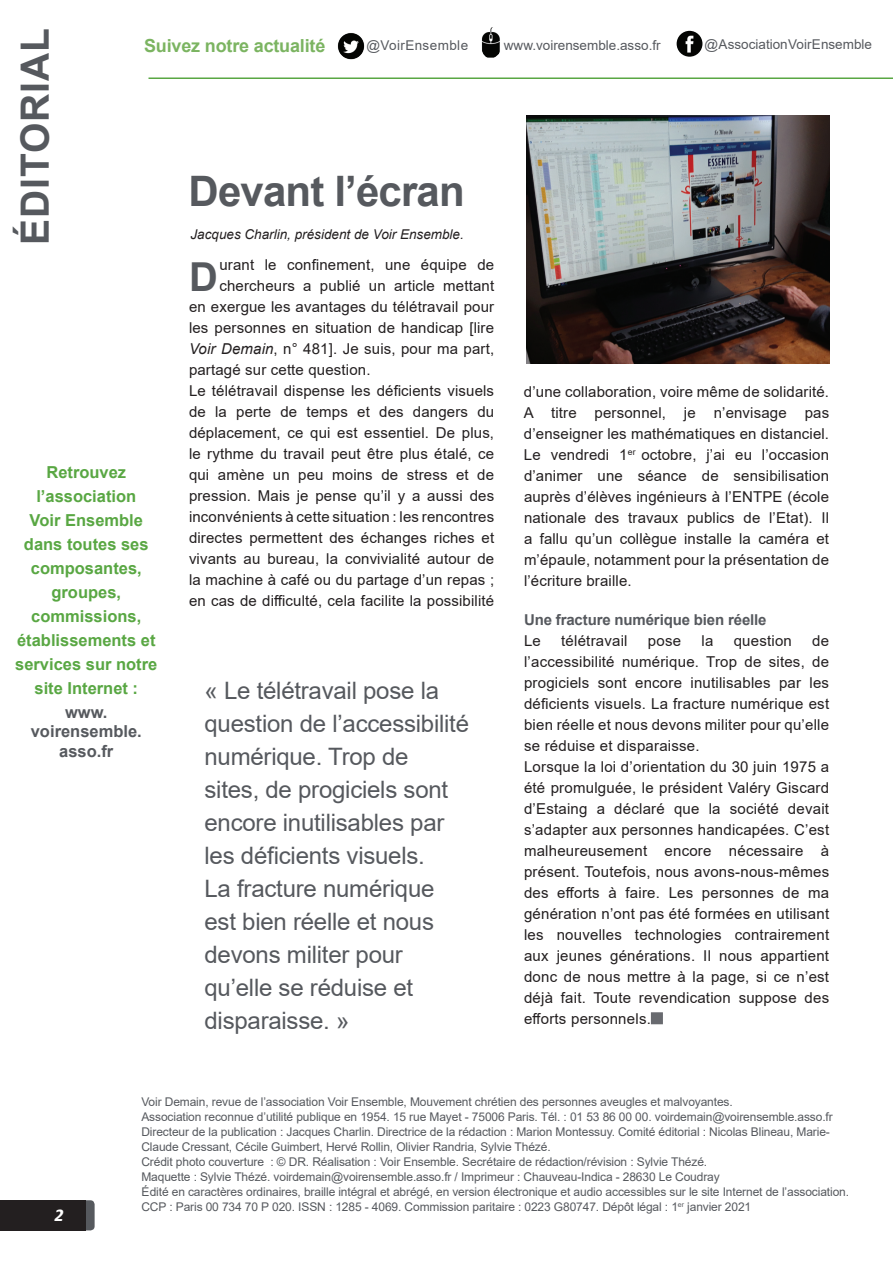
<style>
.page{position:relative;width:893px;height:1263px;background:#fff}
.page>*{position:absolute;margin:0;border:0;box-sizing:border-box;transform-origin:0 0}
.t1{font:700 42px "Arial";letter-spacing:-.02em;color:#56595e}
.t2{font:700 39.9px "Arial";color:#56595e}
.t3{font:700 39px "Arial";letter-spacing:.025em;color:#56595e}
.t4{font:24px/33px "Arial";letter-spacing:-.01em;color:#56595e}
.t5{font:700 18px "Arial";letter-spacing:-.01em;color:#7bb461}
.t6{font:italic 700 18px "Calibri";color:#fff}
.t7{font:700 16.5px/24px "Arial";color:#59a743;text-align:center}
.t8{font:700 16.5px/19.5px "Arial";color:#56595e;text-align:center}
.t9{font:15px/21px "Arial";letter-spacing:.015em;color:#231f20;text-align:justify}
.t10{font:700 15px "Arial";letter-spacing:-.01em;color:#56595e}
.t11{font:13.5px "Arial";color:#56595e}
.t12{font:italic 13.5px "Arial";color:#231f20}
.t13{font:13.5px "Arial";letter-spacing:.03em;color:#56595e}
.t14{font:12px/15px "Arial";letter-spacing:-.01em;color:#56595e}
.s1{font-style:italic}
</style>
<div class="page">
<div style="left:73px;top:1200px;width:22px;height:30px;background:#56595e;border-radius:4px"></div>
<div style="left:1px;top:1201px;width:85px;height:30px;background:#231f20"></div>
<img style="left:337px;top:33px;width:28px;height:27px">
<img style="left:677px;top:31px;width:25px;height:26px;border-radius:13px">
<img style="left:481px;top:27px;width:19px;height:31px">
<hr style="left:148px;top:77px;width:745px;height:2px;background:#59a743">
<div style="left:651px;top:1012px;width:12px;height:12px;background:#686a6f;border:1px solid #686a6f"></div>
<img style="left:526px;top:116px;width:304px;height:247px">
<h3 class="t3" style="left:8px;top:245px;width:219px;rotate:-90deg">éditorial</h3>
<p class="t13" style="left:366px;top:36px;width:103px">@VoirEnsemble</p>
<p class="t11" style="left:504px;top:36px;width:158px">www.voirensemble.asso.fr</p>
<p class="t11" style="left:705px;top:35px;width:169px">@associationvoirEnsemble</p>
<p class="t5" style="left:144px;top:33px;width:183px">Suivez notre actualité</p>
<h1 class="t1" style="left:189px;top:162px;width:278px">Devant l’écran</h1>
<p class="t12" style="left:190px;top:225px;width:275px">Jacques Charlin, président de Voir Ensemble.</p>
<p class="t7" style="left:15px;top:460px;width:144px">Retrouvez l’association<br>Voir Ensemble dans toutes ses composantes, groupes, commissions, établissements et services sur notre site Internet :</p>
<p class="t8" style="left:31px;top:702px;width:112px">www. voirensemble. asso.fr</p>
<h2 class="t2" style="left:189px;top:249px;width:30px">D</h2>
<p class="t9" style="left:219px;top:254px;width:276px">urant le confinement, une équipe de</p>
<p class="t9" style="left:219px;top:275px;width:276px">chercheurs a publié un article mettant</p>
<p class="t9" style="left:189px;top:296px;width:307px">en exergue les avantages du télétravail pour</p>
<p class="t9" style="left:189px;top:317px;width:307px">les personnes en situation de handicap [lire</p>
<p class="t9" style="left:189px;top:338px;width:307px"><span class="s1">Voir Demain</span>, n° 481]. Je suis, pour ma part,</p>
<p class="t9" style="left:189px;top:359px;width:183px">partagé sur cette question.</p>
<p class="t9" style="left:189px;top:380px;width:307px">Le télétravail dispense les déficients visuels</p>
<p class="t9" style="left:189px;top:401px;width:307px">de la perte de temps et des dangers du</p>
<p class="t9" style="left:189px;top:422px;width:307px">déplacement, ce qui est essentiel. De plus,</p>
<p class="t9" style="left:189px;top:443px;width:307px">le rythme du travail peut être plus étalé, ce</p>
<p class="t9" style="left:189px;top:464px;width:307px">qui amène un peu moins de stress et de</p>
<p class="t9" style="left:189px;top:485px;width:307px">pression. Mais je pense qu’il y a aussi des</p>
<p class="t9" style="left:189px;top:506px;width:307px">inconvénients à cette situation : les rencontres</p>
<p class="t9" style="left:189px;top:527px;width:307px">directes permettent des échanges riches et</p>
<p class="t9" style="left:189px;top:548px;width:307px">vivants au bureau, la convivialité autour de</p>
<p class="t9" style="left:189px;top:569px;width:307px">la machine à café ou du partage d’un repas ;</p>
<p class="t9" style="left:189px;top:590px;width:307px">en cas de difficulté, cela facilite la possibilité</p>
<p class="t4" style="left:205px;top:674px;width:266px">« Le télétravail pose la question de l’accessibilité numérique. Trop de sites, de progiciels sont encore inutilisables par les déficients visuels.<br>La fracture numérique est bien réelle et nous devons militer pour qu’elle se réduise et disparaisse. »</p>
<p class="t9" style="left:524px;top:381px;width:307px">d’une collaboration, voire même de solidarité.<br>A titre personnel, je n’envisage pas d’enseigner les mathématiques en distanciel.<br>Le vendredi 1<sup>er</sup> octobre, j’ai eu l’occasion d’animer une séance de sensibilisation auprès d’élèves ingénieurs à l’ENTPE (école nationale des travaux publics de l’Etat). Il a fallu qu’un collègue installe la caméra et m’épaule, notamment pour la présentation de l’écriture braille.</p>
<p class="t10" style="left:524px;top:609px;width:244px">Une fracture numérique bien réelle</p>
<p class="t9" style="left:524px;top:630px;width:18px">Le</p>
<p class="t9" style="left:561px;top:630px;width:68px">télétravail</p>
<p class="t9" style="left:648px;top:630px;width:35px">pose</p>
<p class="t9" style="left:701px;top:630px;width:13px">la</p>
<p class="t9" style="left:734px;top:630px;width:60px">question</p>
<p class="t9" style="left:524px;top:630px;width:307px;text-align:left;text-indent:288px">de l’accessibilité numérique. Trop de sites, de progiciels sont encore inutilisables par les déficients visuels. La fracture numérique est bien réelle et nous devons militer pour qu’elle se réduise et disparaisse.<br>Lorsque la loi d’orientation du 30 juin 1975 a été promulguée, le président Valéry Giscard d’Estaing a déclaré que la société devait s’adapter aux personnes handicapées. C’est malheureusement encore nécessaire à présent. Toutefois, nous avons-nous-mêmes des efforts à faire. Les personnes de ma génération n’ont pas été formées en utilisant les nouvelles technologies contrairement aux jeunes générations. Il nous appartient donc de nous mettre à la page, si ce n’est déjà fait. Toute revendication suppose des efforts personnels.</p>
<p class="t6" style="left:55px;top:1202px;width:11px">2</p>
<p class="t14" style="left:141px;top:1094px;width:709px">Voir Demain, revue de l’association Voir Ensemble, Mouvement chrétien des personnes aveugles et malvoyantes.<br>Association reconnue d’utilité publique en 1954. 15 rue Mayet - 75006 Paris. Tél. : 01 53 86 00 00. voirdemain@voirensemble.asso.fr Directeur de la publication : Jacques Charlin. Directrice de la rédaction : Marion Montessuy. Comité éditorial : Nicolas Blineau, Marie-Claude Cressant, Cécile Guimbert, Hervé Rollin, Olivier Randria, Sylvie Thézé.<br>Crédit photo couverture : © DR. Réalisation : Voir Ensemble. Secrétaire de rédaction/révision : Sylvie Thézé.<br>Maquette : Sylvie Thézé. voirdemain@voirensemble.asso.fr / Imprimeur : Chauveau-Indica - 28630 Le Coudray<br>édité en caractères ordinaires, braille intégral et abrégé, en version électronique et audio accessibles sur le site Internet de l’association.<br>CCP : Paris 00 734 70 P 020. ISSN : 1285 - 4069. Commission paritaire : 0223 G80747. Dépôt légal : 1<sup>er</sup> janvier 2021</p>
</div>
